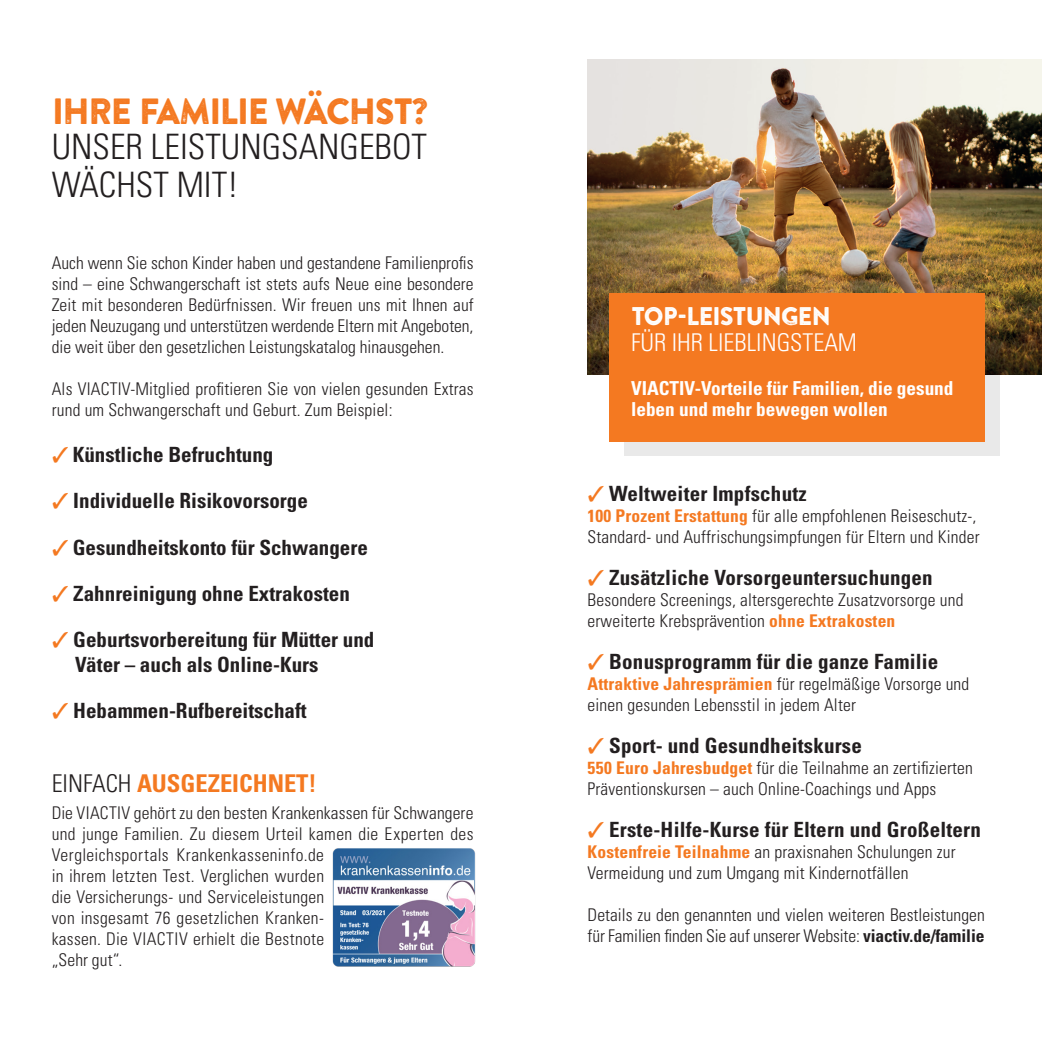
<style>
.page{position:relative;width:1042px;height:1042px;background:#fff}
.page>*{position:absolute;margin:0;border:0;box-sizing:border-box;transform-origin:0 0}
.t1{font:36.4px "Brandon Printed One";letter-spacing:-.06em;color:#f47921;scale:.96 1}
.t2{font:300 condensed 35px/38.5px "Univers LT Std";color:#231f20}
.t3{font:25.55px "Brandon Printed One";letter-spacing:-.06em;color:#fff;scale:.96 1}
.t4{font:700 condensed 24.5px "Univers LT Std";color:#f47921}
.t5{font:300 condensed 24.5px "Univers LT Std";color:#fff}
.Leistungen{font:700 condensed 21px "Univers LT Std";color:#231f20}
.t6{font:700 condensed 19.25px/21px "Univers LT Std";color:#fff}
.Erklärung{font:300 condensed 17.5px/21px "Univers LT Std";letter-spacing:.01em;color:#231f20}
.Leistungen-2{font:300 condensed 17.5px/21px "Univers LT Std";letter-spacing:.01em;color:#231f20}
.s1{color:#f47921}
.s2{font-weight:300;color:#231f20}
.s3{font-weight:700;color:#f47921}
.s4{font-weight:700}
</style>
<div class="page">
<div style="left:623px;top:374px;width:376px;height:82px;background:#e9e9e9"></div>
<img style="left:587px;top:59px;width:455px;height:315px">
<div style="left:609px;top:293px;width:375px;height:148px;background:#f47921"></div>
<img style="left:332px;top:848px;width:144px;height:119px">
<p class="t1" style="left:52px;top:88px;width:395px">IHRE FAMILIE WÄCHST?</p>
<p class="t2" style="left:52px;top:127px;width:377px">UNSER LEISTUNGSANGEBOT<br>WÄCHST MIT!</p>
<p class="Erklärung" style="left:52px;top:252px;width:423px;text-align:justify">Auch wenn Sie schon Kinder haben und gestandene Familienprofis sind – eine Schwangerschaft ist stets aufs Neue eine besondere Zeit mit besonderen Bedürfnissen. Wir freuen uns mit Ihnen auf jeden Neuzugang und unterstützen werdende Eltern mit Angeboten, die weit über den gesetzlichen Leistungskatalog hinausgehen.</p>
<p class="Erklärung" style="left:52px;top:378px;width:423px">Als VIACTIV-Mitglied profitieren Sie von vielen gesunden Extras rund um Schwangerschaft und Geburt. Zum Beispiel:</p>
<p class="Leistungen" style="left:52px;top:442px;width:223px"><span class="s1">✓</span> Künstliche Befruchtung</p>
<p class="Leistungen" style="left:52px;top:488px;width:258px"><span class="s1">✓</span> Individuelle Risikovorsorge</p>
<p class="Leistungen" style="left:52px;top:534px;width:318px"><span class="s1">✓</span> Gesundheitskonto für Schwangere</p>
<p class="Leistungen" style="left:52px;top:580px;width:300px"><span class="s1">✓</span> Zahnreinigung ohne Extrakosten</p>
<p class="Leistungen" style="left:52px;top:626px;width:324px"><span class="s1">✓</span> Geburtsvorbereitung für Mütter und</p>
<p class="Leistungen" style="left:75px;top:652px;width:245px">Väter – auch als Online-Kurs</p>
<p class="Leistungen" style="left:52px;top:698px;width:256px"><span class="s1">✓</span> Hebammen-Rufbereitschaft</p>
<p class="t4" style="left:52px;top:768px;width:266px"><span class="s2">EINFACH</span> AUSGEZEICHNET!</p>
<p class="Erklärung" style="left:52px;top:802px;width:423px">Die VIACTIV gehört zu den besten Krankenkassen für Schwangere und junge Familien. Zu diesem Urteil kamen die Experten des Vergleichsportals Krankenkasseninfo.de<br>in ihrem letzten Test. Verglichen wurden<br>die Versicherungs- und Serviceleistungen<br>von insgesamt 76 gesetzlichen Kranken-<br>kassen. Die VIACTIV erhielt die Bestnote<br>„Sehr gut“.</p>
<p class="t3" style="left:631px;top:300px;width:210px">TOP-LEISTUNGEN</p>
<p class="t5" style="left:631px;top:328px;width:227px">FÜR IHR LIEBLINGSTEAM</p>
<p class="t6" style="left:631px;top:377px;width:324px">VIACTIV-Vorteile für Familien, die gesund leben und mehr bewegen wollen</p>
<p class="Leistungen" style="left:587px;top:481px;width:220px"><span class="s1">✓</span> Weltweiter Impfschutz</p>
<p class="Erklärung" style="left:587px;top:505px;width:393px"><span class="s3">100 Prozent Erstattung</span> für alle empfohlenen Reiseschutz-,<br>Standard- und Auffrischungsimpfungen für Eltern und Kinder</p>
<p class="Leistungen" style="left:587px;top:565px;width:347px"><span class="s1">✓</span> Zusätzliche Vorsorgeuntersuchungen</p>
<p class="Leistungen-2" style="left:587px;top:589px;width:377px">Besondere Screenings, altersgerechte Zusatzvorsorge und erweiterte Krebsprävention <span class="s3">ohne Extrakosten</span></p>
<p class="Leistungen" style="left:587px;top:649px;width:352px"><span class="s1">✓</span> Bonusprogramm für die ganze Familie</p>
<p class="Leistungen-2" style="left:587px;top:673px;width:383px"><span class="s3">Attraktive Jahresprämien</span> für regelmäßige Vorsorge und einen gesunden Lebensstil in jedem Alter</p>
<p class="Leistungen" style="left:587px;top:733px;width:276px"><span class="s1">✓</span> Sport- und Gesundheitskurse</p>
<p class="Erklärung" style="left:587px;top:757px;width:387px"><span class="s3">550 Euro Jahresbudget</span> für die Teilnahme an zertifizierten<br>Präventionskursen – auch Online-Coachings und Apps</p>
<p class="Leistungen" style="left:587px;top:817px;width:395px"><span class="s1">✓</span> Erste-Hilfe-Kurse für Eltern und Großeltern</p>
<p class="Erklärung" style="left:587px;top:841px;width:370px"><span class="s3">Kostenfreie Teilnahme</span> an praxisnahen Schulungen zur<br>Vermeidung und zum Umgang mit Kindernotfällen</p>
<p class="Erklärung" style="left:587px;top:904px;width:399px">Details zu den genannten und vielen weiteren Bestleistungen für Familien finden Sie auf unserer Website: <span class="s4">viactiv.de/familie</span></p>
</div>
